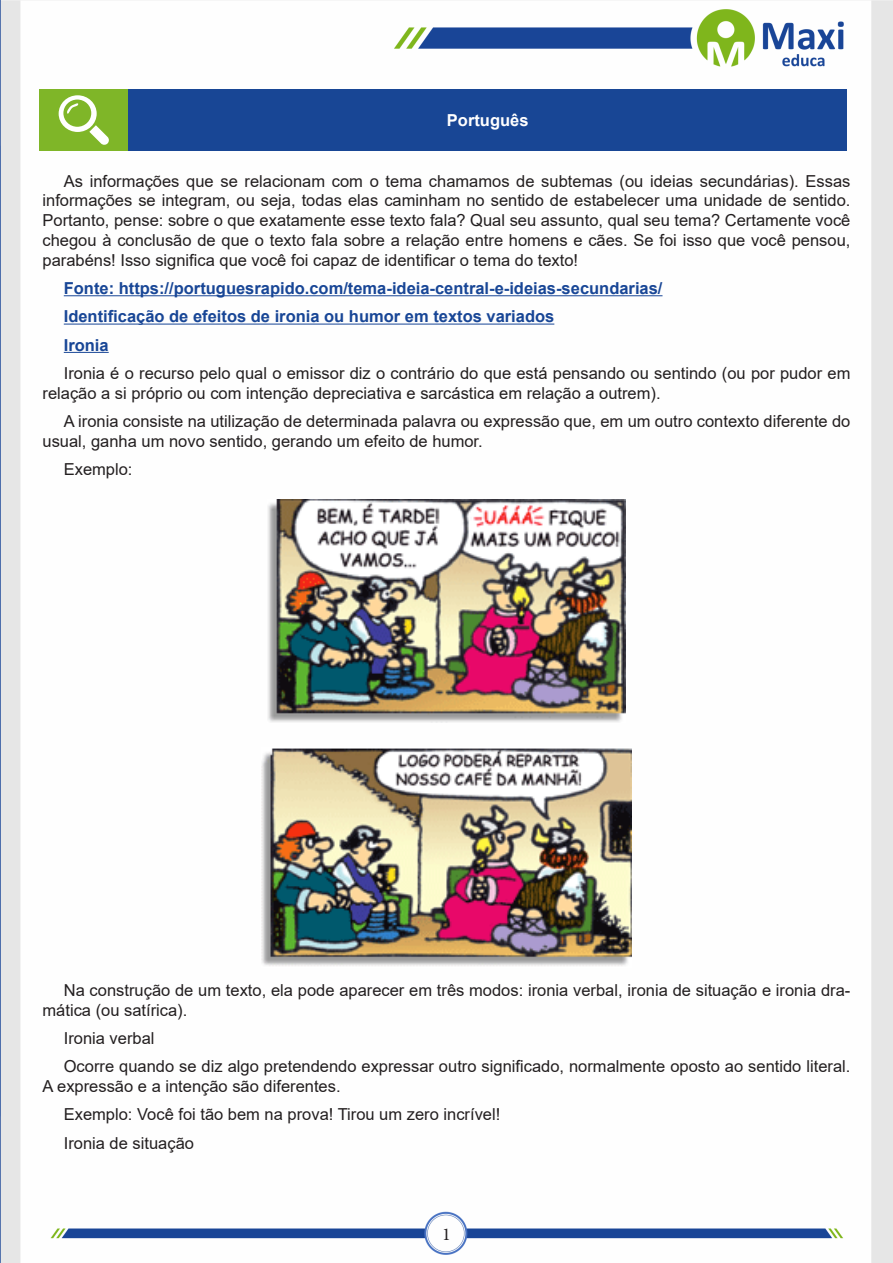
<style>
.page{position:relative;width:893px;height:1263px;background:#fff}
.page>*{position:absolute;margin:0;border:0;box-sizing:border-box;transform-origin:0 0}
.t1{font:18px "Minion Pro";color:#231f20}
.Conteúdo{font:16.5px/19.8px "Arial";color:#231f20}
.Títulos{font:700 16.5px "Arial";color:#184696}
.Titulo_de_Caixa{font:700 16.5px "Arial";color:#fff}
</style>
<div class="page">
<img style="left:0;top:0;width:893px;height:1263px">
<hr style="left:64px;top:295px;width:598px;height:1px;background:#184696">
<hr style="left:64px;top:324px;width:490px;height:1px;background:#184696">
<hr style="left:64px;top:352px;width:45px;height:1px;background:#184696">
<div style="left:39px;top:89px;width:89px;height:62px;background:#7fb628"></div>
<div style="left:128px;top:89px;width:719px;height:62px;background:#184695"></div>
<svg style="left:59px;top:95px;width:50px;height:50px"></svg>
<img style="left:267px;top:500px;width:359px;height:223px">
<img style="left:261px;top:747px;width:371px;height:220px">
<p class="Titulo_de_Caixa" style="left:447px;top:109px;width:83px">Português</p>
<p class="Conteúdo" style="left:43px;top:171px;width:809px;text-align:justify;text-indent:21px">As informações que se relacionam com o tema chamamos de subtemas (ou ideias secundárias). Essas informações se integram, ou seja, todas elas caminham no sentido de estabelecer uma unidade de sentido.<br>Portanto, pense: sobre o que exatamente esse texto fala? Qual seu assunto, qual seu tema? Certamente você chegou à conclusão de que o texto fala sobre a relação entre homens e cães. Se foi isso que você pensou, parabéns! Isso significa que você foi capaz de identificar o tema do texto!</p>
<p class="Títulos" style="left:64px;top:277px;width:600px">Fonte: https://portuguesrapido.com/tema-ideia-central-e-ideias-secundarias/</p>
<p class="Títulos" style="left:64px;top:305px;width:492px">Identificação de efeitos de ironia ou humor em textos variados</p>
<p class="Títulos" style="left:64px;top:333px;width:46px">Ironia</p>
<p class="Conteúdo" style="left:43px;top:363px;width:809px;text-indent:21px">Ironia é o recurso pelo qual o emissor diz o contrário do que está pensando ou sentindo (ou por pudor em relação a si próprio ou com intenção depreciativa e sarcástica em relação a outrem).</p>
<p class="Conteúdo" style="left:43px;top:411px;width:809px;text-indent:21px">A ironia consiste na utilização de determinada palavra ou expressão que, em um outro contexto diferente do usual, ganha um novo sentido, gerando um efeito de humor.</p>
<p class="Conteúdo" style="left:64px;top:459px;width:70px">Exemplo:</p>
<p class="Conteúdo" style="left:43px;top:980px;width:809px;text-indent:21px">Na construção de um texto, ela pode aparecer em três modos: ironia verbal, ironia de situação e ironia dra&shy;mática (ou satírica).</p>
<p class="Conteúdo" style="left:64px;top:1028px;width:92px">Ironia verbal</p>
<p class="Conteúdo" style="left:43px;top:1056px;width:809px;text-indent:21px">Ocorre quando se diz algo pretendendo expressar outro significado, normalmente oposto ao sentido literal.<br>A expressão e a intenção são diferentes.</p>
<p class="Conteúdo" style="left:64px;top:1104px;width:438px">Exemplo: Você foi tão bem na prova! Tirou um zero incrível!</p>
<p class="Conteúdo" style="left:64px;top:1133px;width:132px">Ironia de situação</p>
<p class="t1" style="left:442px;top:1222px;width:10px">1</p>
</div>
